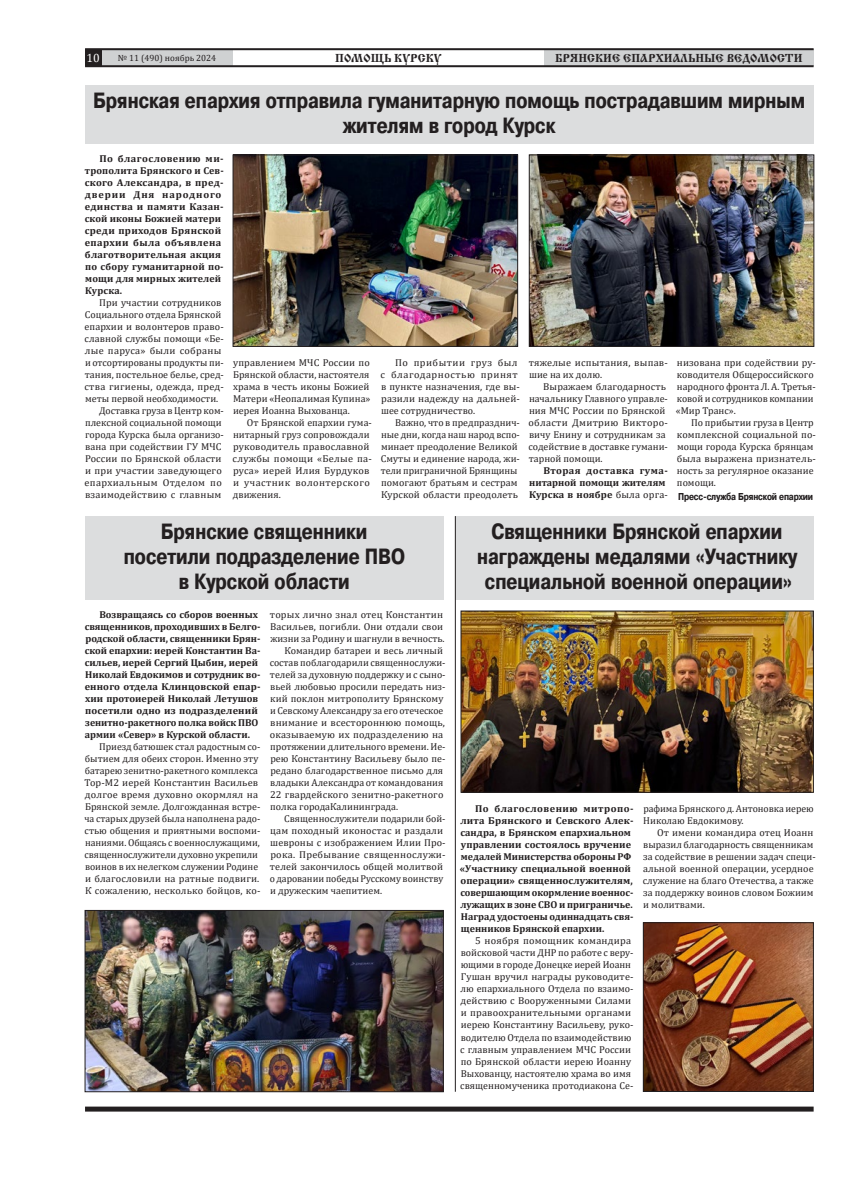
<style>
.page{position:relative;width:842px;height:1191px;background:#fff}
.page>*{position:absolute;margin:0;border:0;box-sizing:border-box;transform-origin:0 0}
.t1{font:700 22px/25px "Pragmatica Cond C";color:#231f20;text-align:center}
.t2{font:12px "Cyrillic Old";color:#231f20}
.t3{font:12px "Cambria";color:#fff}
.t4{font:10px/12px "Cambria";color:#231f20}
.t5{font:700 10px/12px "Cambria";letter-spacing:.005em;color:#231f20}
.t6{font:700 10px/12px "Cambria";letter-spacing:.025em;color:#231f20}
.t7{font:10px "Cambria";letter-spacing:.025em;color:#231f20}
.t8{font:10px "Cambria";letter-spacing:.02em;color:#231f20}
.t9{font:700 10px "Pragmatica Cond C";letter-spacing:-.015em;color:#231f20}
.t10{font:10px "Cambria";letter-spacing:.035em;color:#231f20}
.t11{font:9px "Cambria";color:#231f20}
.s1{font-weight:400}
</style>
<div class="page">
<div style="left:101px;top:50px;width:132px;height:16px;background:#cfd1d2"></div>
<div style="left:544px;top:50px;width:270px;height:16px;background:#cfd1d2"></div>
<hr style="left:85px;top:48px;width:729px;height:2px;background:#231f20">
<hr style="left:85px;top:65px;width:729px;height:2px;background:#231f20">
<div style="left:85px;top:50px;width:16px;height:16px;background:#231f20"></div>
<div style="left:85px;top:1106px;width:729px;height:5px;background:#231f20"></div>
<div style="left:85px;top:85px;width:729px;height:58px;background:#dcddde"></div>
<div style="left:85px;top:516px;width:358px;height:83px;background:#dcddde"></div>
<div style="left:455px;top:516px;width:359px;height:83px;background:#dcddde"></div>
<img style="left:235px;top:157px;width:281px;height:188px">
<div style="left:233px;top:155px;width:285px;height:192px;border:1px solid #231f20"></div>
<img style="left:531px;top:157px;width:281px;height:188px">
<div style="left:529px;top:155px;width:285px;height:192px;border:1px solid #231f20"></div>
<img style="left:87px;top:912px;width:355px;height:178px">
<div style="left:85px;top:910px;width:359px;height:182px;border:1px solid #231f20"></div>
<img style="left:463px;top:613px;width:349px;height:177px">
<div style="left:461px;top:611px;width:353px;height:181px;border:1px solid #231f20"></div>
<img style="left:645px;top:924px;width:167px;height:165px">
<div style="left:643px;top:922px;width:171px;height:169px;border:1px solid #231f20"></div>
<hr style="left:455px;top:516px;width:1px;height:575px;background:#231f20">
<p class="t3" style="left:86px;top:50px;width:15px">10</p>
<p class="t11" style="left:118px;top:52px;width:100px">№ 11 (490) ноябрь 2024</p>
<p class="t2" style="left:335px;top:51px;width:108px">ПОМОЩЬ КУРСКУ</p>
<p class="t2" style="left:555px;top:52px;width:249px">БРЯНСКИЕ ЕПАРХИАЛЬНЫЕ ВЕДОМОСТИ</p>
<h1 class="t1" style="left:93px;top:88px;width:714px">Брянская епархия отправила гуманитарную помощь пострадавшим мирным жителям в город Курск</h1>
<p class="t6" style="left:85px;top:152px;width:141px;text-indent:15px">По благословению ми&shy;трополита Брянского и Сев&shy;ского Александра, в пред&shy;дверии Дня народного единства и памяти Казан&shy;ской иконы Божией матери среди приходов Брянской епархии была объявлена благотворительная акция по сбору гуманитарной по&shy;мощи для мирных жителей<br>Курска.</p>
<p class="t4" style="left:99px;top:296px;width:124px">При участии сотрудников</p>
<p class="t4" style="left:85px;top:308px;width:138px">Социального отдела Брянской</p>
<p class="t4" style="left:85px;top:320px;width:141px">епархии и волонтеров право-</p>
<p class="t4" style="left:85px;top:332px;width:141px">славной службы помощи «Бе-</p>
<p class="t7" style="left:85px;top:344px;width:138px">лые паруса» были собраны</p>
<p class="t4" style="left:85px;top:356px;width:140px">и отсортированы продукты пи-</p>
<p class="t4" style="left:85px;top:368px;width:141px">тания, постельное белье, сред-</p>
<p class="t8" style="left:85px;top:380px;width:141px">ства гигиены, одежда, пред-</p>
<p class="t4" style="left:85px;top:392px;width:135px">меты первой необходимости.</p>
<p class="t4" style="left:99px;top:404px;width:126px">Доставка груза в Центр ком-</p>
<p class="t4" style="left:85px;top:416px;width:138px">плексной социальной помощи</p>
<p class="t4" style="left:85px;top:428px;width:140px">города Курска была организо-</p>
<p class="t4" style="left:85px;top:440px;width:138px">вана при содействии ГУ МЧС</p>
<p class="t4" style="left:85px;top:452px;width:138px">России по Брянской области</p>
<p class="t4" style="left:85px;top:464px;width:138px">и при участии заведующего</p>
<p class="t10" style="left:85px;top:476px;width:139px">епархиальным Отделом по</p>
<p class="t8" style="left:85px;top:488px;width:138px">взаимодействию с главным</p>
<p class="t4" style="left:381px;top:356px;width:141px;text-indent:15px">По прибытии груз был с благодарностью принят в пункте назначения, где вы&shy;разили надежду на дальней&shy;шее сотрудничество.</p>
<p class="t4" style="left:381px;top:416px;width:141px;text-indent:14px">Важно, что в предпразднич&shy;ные дни, когда наш народ вспо&shy;минает преодоление Великой<br>Смуты и единение народа, жи&shy;тели приграничной Брянщины помогают братьям и сестрам<br>Курской области преодолеть</p>
<p class="t4" style="left:676px;top:356px;width:142px">низована при содействии ру&shy;ководителя Общероссийского народного фронта Л. А. Третья&shy;ковой и сотрудников компании «Мир Транс».</p>
<p class="t4" style="left:677px;top:416px;width:141px;text-indent:14px">По прибытии груза в Центр комплексной социальной по&shy;мощи города Курска брянцам была выражена признатель&shy;ность за регулярное оказание помощи.</p>
<p class="t9" style="left:678px;top:491px;width:137px">Пресс-служба Брянской епархии</p>
<p class="t4" style="left:233px;top:356px;width:139px;text-align:justify">управлением МЧС России по Брянской области, настоятеля храма в честь иконы Божией Матери «Неопалимая Купина» иерея Иоанна Выхованца.</p>
<p class="t4" style="left:233px;top:416px;width:141px;text-indent:14px">От Брянской епархии гума&shy;нитарный груз сопровождали руководитель православной службы помощи «Белые па&shy;руса» иерей Илия Бурдуков и участник волонтерского движения.</p>
<p class="t4" style="left:529px;top:356px;width:141px">тяжелые испытания, выпав&shy;шие на их долю.</p>
<p class="t4" style="left:528px;top:380px;width:141px;text-indent:15px">Выражаем благодарность начальнику Главного управле&shy;ния МЧС России по Брянской области Дмитрию Викторо&shy;вичу Енину и сотрудникам за содействие в доставке гумани&shy;тарной помощи.</p>
<p class="t5" style="left:529px;top:464px;width:140px;text-indent:14px">Вторая доставка гума&shy;нитарной помощи жителям<br>Курска в ноябре <span class="s1">была орга-</span></p>
<h1 class="t1" style="left:124px;top:519px;width:283px">Брянские священники посетили подразделение ПВО в Курской области</h1>
<p class="t5" style="left:85px;top:608px;width:177px;text-indent:15px">Возвращаясь со сборов военных священников, проходивших в Белго&shy;родской области, священники Брян&shy;ской епархии: иерей Константин Ва&shy;сильев, иерей Сергий Цыбин, иерей Николай Евдокимов и сотрудник во&shy;енного отдела Клинцовской епар&shy;хии протоиерей Николай Летушов посетили одно из подразделений зенитно-ракетного полка войск ПВО армии «Север» в Курской области.</p>
<p class="t4" style="left:84px;top:740px;width:178px;text-indent:15px">Приезд батюшек стал радостным со&shy;бытием для обеих сторон. Именно эту батарею зенитно-ракетного комплекса Тор-М2 иерей Константин Васильев долгое время духовно окормлял на Брянской земле. Долгожданная встре&shy;ча старых друзей была наполнена радо&shy;стью общения и приятными воспоми&shy;наниями. Общаясь с военнослужащими, священнослужители духовно укрепили воинов в их нелегком служении Родине и благословили на ратные подвиги.<br>К сожалению, несколько бойцов, ко-</p>
<p class="t4" style="left:270px;top:608px;width:175px">торых лично знал отец Константин</p>
<p class="t4" style="left:270px;top:620px;width:174px">Васильев, погибли. Они отдали свои</p>
<p class="t4" style="left:270px;top:632px;width:176px">жизни за Родину и шагнули в вечность.</p>
<p class="t4" style="left:284px;top:644px;width:160px">Командир батареи и весь личный</p>
<p class="t4" style="left:270px;top:656px;width:177px">состав поблагодарили священнослужи-</p>
<p class="t4" style="left:270px;top:668px;width:177px">телей за духовную поддержку и с сыно-</p>
<p class="t4" style="left:270px;top:680px;width:177px">вьей любовью просили передать низ-</p>
<p class="t4" style="left:270px;top:692px;width:175px">кий поклон митрополиту Брянскому</p>
<p class="t4" style="left:270px;top:704px;width:175px">и Севскому Александру за его отеческое</p>
<p class="t4" style="left:270px;top:716px;width:176px">внимание и всестороннюю помощь,</p>
<p class="t4" style="left:270px;top:728px;width:175px">оказываемую их подразделению на</p>
<p class="t4" style="left:270px;top:740px;width:177px">протяжении длительного времени. Ие-</p>
<p class="t4" style="left:270px;top:752px;width:177px">рею Константину Васильеву было пе-</p>
<p class="t4" style="left:270px;top:764px;width:174px">редано благодарственное письмо для</p>
<p class="t4" style="left:270px;top:776px;width:175px">владыки Александра от командования</p>
<p class="t4" style="left:270px;top:788px;width:175px">22 гвардейского зенитно-ракетного</p>
<p class="t4" style="left:270px;top:800px;width:129px">полка городаКалининграда.</p>
<p class="t4" style="left:284px;top:812px;width:163px">Священнослужители подарили бой-</p>
<p class="t4" style="left:270px;top:824px;width:175px">цам походный иконостас и раздали</p>
<p class="t4" style="left:270px;top:836px;width:177px">шевроны с изображением Илии Про-</p>
<p class="t7" style="left:270px;top:848px;width:177px">рока. Пребывание священнослужи-</p>
<p class="t4" style="left:270px;top:860px;width:175px">телей закончилось общей молитвой</p>
<p class="t4" style="left:270px;top:872px;width:175px">о даровании победы Русскому воинству</p>
<p class="t4" style="left:270px;top:884px;width:114px">и дружеским чаепитием.</p>
<h1 class="t1" style="left:477px;top:519px;width:322px">Священники Брянской епархии награждены медалями «Участнику специальной военной операции»</h1>
<p class="t5" style="left:460px;top:802px;width:175px;text-indent:15px">По благословению митропо&shy;лита Брянского и Севского Алек&shy;сандра, в Брянском епархиальном управлении состоялось вручение медалей Министерства обороны РФ «Участнику специальной военной операции» священнослужителям, совершающим окормление военнос&shy;лужащих в зоне СВО и приграничье.<br>Наград удостоены одиннадцать свя&shy;щенников Брянской епархии.</p>
<p class="t4" style="left:460px;top:935px;width:175px;text-indent:15px">5 ноября помощник командира войсковой части ДНР по работе с веру&shy;ющими в городе Донецке иерей Иоанн Гушан вручил награды руководите&shy;лю епархиального Отдела по взаимо&shy;действию с Вооруженными Силами и правоохранительными органами иерею Константину Васильеву, руко&shy;водителю Отдела по взаимодействию с главным управлением МЧС России по Брянской области иерею Иоанну Выхованцу, настоятелю храма во имя священномученика протодиакона Се-</p>
<p class="t4" style="left:643px;top:803px;width:172px">рафима Брянского д. Антоновка иерею<br>Николаю Евдокимову.</p>
<p class="t4" style="left:643px;top:827px;width:175px;text-indent:14px">От имени командира отец Иоанн выразил благодарность священникам за содействие в решении задач специ&shy;альной военной операции, усердное служение на благо Отечества, а также за поддержку воинов словом Божиим и молитвами.</p>
</div>
